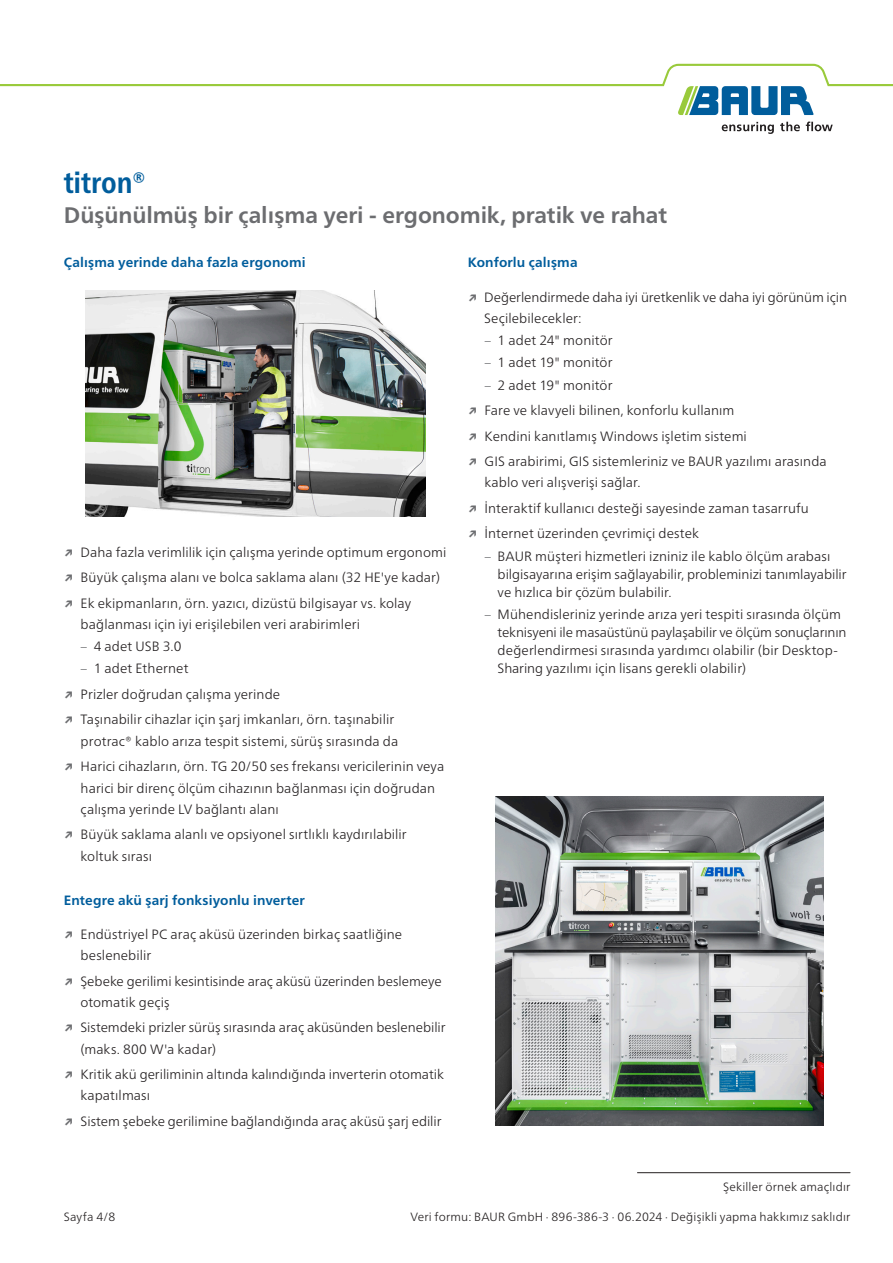
<style>
.page{position:relative;width:893px;height:1263px;background:#fff}
.page>*{position:absolute;margin:0;border:0;box-sizing:border-box;transform-origin:0 0}
.DB_-_Titel_Produktname_blau{font:700 condensed 30px "Frutiger Neue LTW1 G";letter-spacing:-.005em;color:#005d9c}
.DB_-_Titel_Produktbeschreibung_grau{font:700 22.5px "Frutiger Neue LTW1 G";letter-spacing:-.005em;color:#6c6d70}
.t1{font:300 13.5px/21.3px "Frutiger Neue LTW1 G";letter-spacing:.005em;color:#231f20}
.DB_-_Condensed_Überschrift{font:700 13.5px "Frutiger Neue LTW1 G";letter-spacing:.01em;color:#005d9c}
.DB_-_Fußnote_rechtsbündig{font:300 12px "Frutiger Neue LTW1 G";letter-spacing:.015em;color:#231f20}
.s1{font-weight:700;color:#6c6d70}
.s2{font-stretch:condensed;color:#6c6d70}
</style>
<div class="page">
<svg style="left:722px;top:122px;width:52px;height:12px"></svg>
<svg style="left:780px;top:122px;width:20px;height:9px"></svg>
<svg style="left:806px;top:122px;width:27px;height:9px"></svg>
<svg style="left:0;top:64px;width:893px;height:51px"></svg>
<img style="left:495px;top:796px;width:328px;height:330px">
<hr style="left:637px;top:1172px;width:213px;height:1px;background:#231f20">
<img style="left:86px;top:290px;width:340px;height:227px">
<p class="DB_-_Titel_Produktname_blau" style="left:64px;top:160px;width:84px">titron®</p>
<p class="DB_-_Titel_Produktbeschreibung_grau" style="left:64px;top:199px;width:605px">Düşünülmüş bir çalışma yeri - ergonomik, pratik ve rahat</p>
<p class="DB_-_Condensed_Überschrift" style="left:64px;top:253px;width:243px">Çalışma yerinde daha fazla ergonomi</p>
<p class="t1" style="left:64px;top:540px;width:384px"><span class="s1">↗</span> Daha fazla verimlilik için çalışma yerinde optimum ergonomi</p>
<p class="t1" style="left:64px;top:566px;width:378px"><span class="s1">↗</span> Büyük çalışma alanı ve bolca saklama alanı (32 HE'ye kadar)</p>
<p class="t1" style="left:81px;top:591px;width:332px;text-indent:-17px"><span class="s1">↗</span> Ek ekipmanların, örn. yazıcı, dizüstü bilgisayar vs. kolay bağlanması için iyi erişilebilen veri arabirimleri</p>
<p class="t1" style="left:81px;top:635px;width:102px"><span class="s2">–</span> 4 adet USB 3.0</p>
<p class="t1" style="left:81px;top:657px;width:109px"><span class="s2">–</span> 1 adet Ethernet</p>
<p class="t1" style="left:64px;top:683px;width:218px"><span class="s1">↗</span> Prizler doğrudan çalışma yerinde</p>
<p class="t1" style="left:81px;top:708px;width:319px;text-indent:-17px"><span class="s1">↗</span> Taşınabilir cihazlar için şarj imkanları, örn. taşınabilir protrac® kablo arıza tespit sistemi, sürüş sırasında da</p>
<p class="t1" style="left:81px;top:755px;width:365px;text-indent:-17px"><span class="s1">↗</span> Harici cihazların, örn. TG 20/50 ses frekansı vericilerinin veya harici bir direnç ölçüm cihazının bağlanması için doğrudan çalışma yerinde LV bağlantı alanı</p>
<p class="t1" style="left:81px;top:823px;width:328px;text-indent:-17px"><span class="s1">↗</span> Büyük saklama alanlı ve opsiyonel sırtlıklı kaydırılabilir koltuk sırası</p>
<p class="DB_-_Condensed_Überschrift" style="left:64px;top:890px;width:243px">Entegre akü şarj fonksiyonlu inverter</p>
<p class="t1" style="left:81px;top:922px;width:323px;text-indent:-17px"><span class="s1">↗</span> Endüstriyel PC araç aküsü üzerinden birkaç saatliğine beslenebilir</p>
<p class="t1" style="left:80px;top:969px;width:363px;text-indent:-17px"><span class="s1">↗</span> Şebeke gerilimi kesintisinde araç aküsü üzerinden beslemeye otomatik geçiş</p>
<p class="t1" style="left:80px;top:1016px;width:367px;text-indent:-17px"><span class="s1">↗</span> Sistemdeki prizler sürüş sırasında araç aküsünden beslenebilir (maks. 800 W'a kadar)</p>
<p class="t1" style="left:80px;top:1063px;width:365px;text-indent:-17px"><span class="s1">↗</span> Kritik akü geriliminin altında kalındığında inverterin otomatik kapatılması</p>
<p class="t1" style="left:64px;top:1110px;width:379px"><span class="s1">↗</span> Sistem şebeke gerilimine bağlandığında araç aküsü şarj edilir</p>
<p class="DB_-_Condensed_Überschrift" style="left:468px;top:253px;width:111px">Konforlu çalışma</p>
<p class="t1" style="left:484px;top:285px;width:364px;text-indent:-16px"><span class="s1">↗</span> Değerlendirmede daha iyi üretkenlik ve daha iyi görünüm için<br>Seçilebilecekler:</p>
<p class="t1" style="left:485px;top:329px;width:129px"><span class="s2">–</span> 1 adet 24" monitör</p>
<p class="t1" style="left:485px;top:351px;width:129px"><span class="s2">–</span> 1 adet 19" monitör</p>
<p class="t1" style="left:485px;top:373px;width:129px"><span class="s2">–</span> 2 adet 19" monitör</p>
<p class="t1" style="left:468px;top:399px;width:268px"><span class="s1">↗</span> Fare ve klavyeli bilinen, konforlu kullanım</p>
<p class="t1" style="left:468px;top:424px;width:281px"><span class="s1">↗</span> Kendini kanıtlamış Windows işletim sistemi</p>
<p class="t1" style="left:485px;top:450px;width:344px;text-indent:-17px"><span class="s1">↗</span> GIS arabirimi, GIS sistemleriniz ve BAUR yazılımı arasında kablo veri alışverişi sağlar.</p>
<p class="t1" style="left:468px;top:496px;width:343px"><span class="s1">↗</span> İnteraktif kullanıcı desteği sayesinde zaman tasarrufu</p>
<p class="t1" style="left:468px;top:522px;width:233px"><span class="s1">↗</span> İnternet üzerinden çevrimiçi destek</p>
<p class="t1" style="left:498px;top:546px;width:350px;line-height:18px;text-indent:-13px"><span class="s2">–</span> BAUR müşteri hizmetleri izniniz ile kablo ölçüm arabası bilgisayarına erişim sağlayabilir, probleminizi tanımlayabilir ve hızlıca bir çözüm bulabilir.</p>
<p class="t1" style="left:498px;top:604px;width:350px;line-height:18px;text-indent:-13px"><span class="s2">–</span> Mühendisleriniz yerinde arıza yeri tespiti sırasında ölçüm teknisyeni ile masaüstünü paylaşabilir ve ölçüm sonuçlarının değerlendirmesi sırasında yardımcı olabilir (bir Desktop-Sharing yazılımı için lisans gerekli olabilir)</p>
<p class="DB_-_Fußnote_rechtsbündig" style="left:723px;top:1178px;width:129px">Şekiller örnek amaçlıdır</p>
<p class="DB_-_Fußnote_rechtsbündig" style="left:64px;top:1208px;width:53px">Sayfa 4/8</p>
<p class="DB_-_Fußnote_rechtsbündig" style="left:410px;top:1208px;width:441px">Veri formu: BAUR GmbH · 896-386-3 · 06.2024 · Değişikli yapma hakkımız saklıdır</p>
</div>
